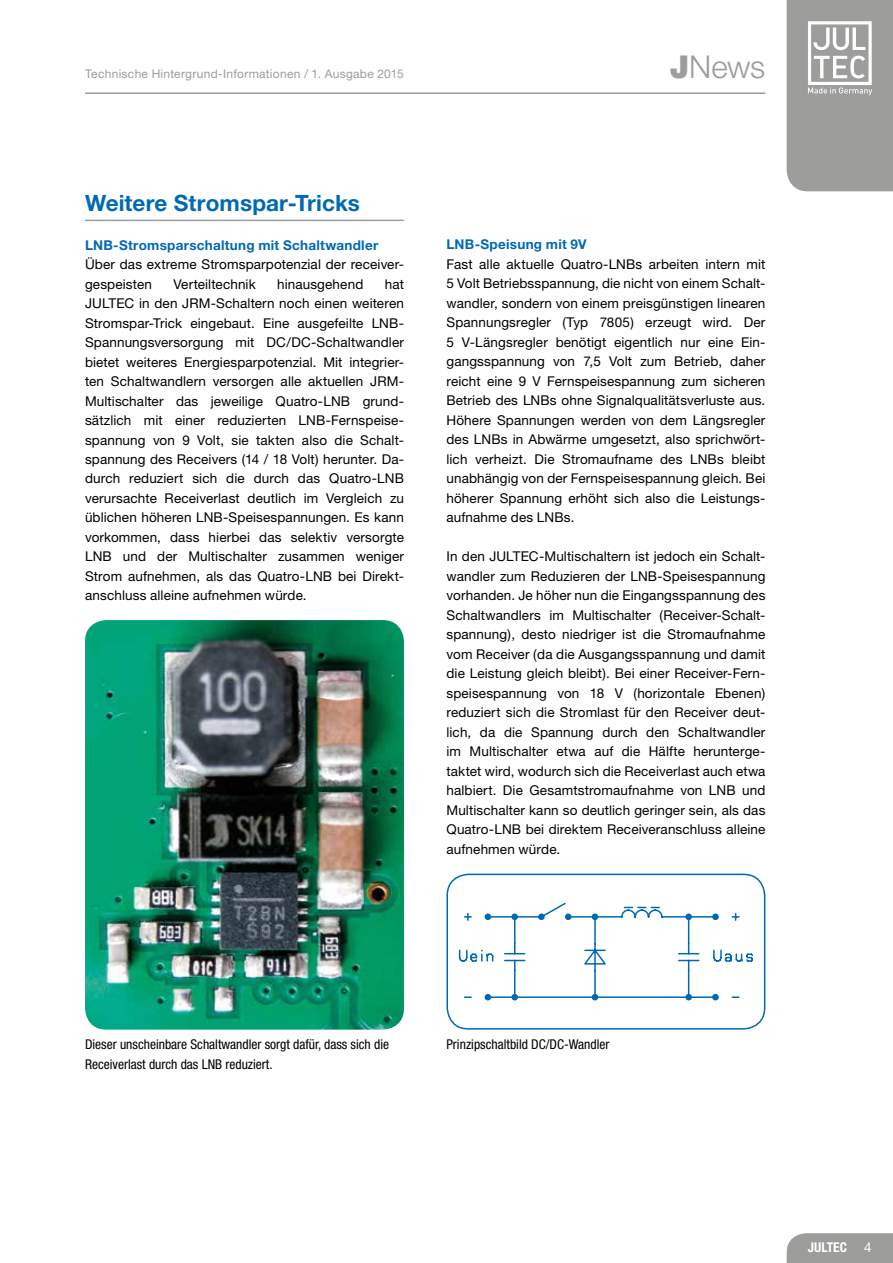
<style>
.page{position:relative;width:893px;height:1263px;background:#fff}
.page>*{position:absolute;margin:0;border:0;box-sizing:border-box;transform-origin:0 0}
.t1{font:300 31.5px "Helvetica Neue";color:#9d9d9c}
.t2{font:700 22.5px "Helvetica Neue";letter-spacing:.005em;color:#0069b4}
.t3{font:13.5px/19.5px "Helvetica Neue";letter-spacing:.01em;color:#000;text-align:justify}
.t4{font:condensed 13.5px/19.5px "Helvetica Neue";color:#000}
.t5{font:700 13.5px "Helvetica Neue";letter-spacing:.02em;color:#0069b4}
.t6{font:700 condensed 13.5px "Helvetica Neue";color:#fff}
.t7{font:13.5px "Helvetica Neue";color:#fff}
.t8{font:12px "Helvetica Neue";letter-spacing:.025em;color:#9d9d9c}
.s1{font-weight:900}
</style>
<div class="page">
<svg style="left:787px;top:0;width:106px;height:191px;background:#a5a5a4"></svg>
<div style="left:787px;top:1233px;width:106px;height:30px;background:#9d9d9c"></div>
<hr style="left:85px;top:92px;width:680px;height:2px;background:#9d9d9c">
<hr style="left:85px;top:220px;width:319px;height:1px;background:#9d9d9c">
<img style="left:85px;top:620px;width:319px;height:410px">
<svg style="left:459px;top:903px;width:294px;height:97px"></svg>
<div style="left:685px;top:994px;width:7px;height:6px;background:#0069b4;border-radius:50%"></div>
<div style="left:511px;top:994px;width:7px;height:6px;background:#0069b4;border-radius:50%"></div>
<div style="left:446px;top:874px;width:319px;height:156px;border:2px solid #0069b4;border-radius:21px"></div>
<p class="t8" style="left:85px;top:67px;width:320px">Technische Hintergrund-Informationen / 1. Ausgabe 2015</p>
<h1 class="t1" style="left:670px;top:48px;width:97px"><span class="s1">J</span>News</h1>
<h2 class="t2" style="left:85px;top:189px;width:276px">Weitere Stromspar-Tricks</h2>
<p class="t5" style="left:85px;top:236px;width:295px">LNB-Stromsparschaltung mit Schaltwandler</p>
<p class="t3" style="left:85px;top:254px;width:320px">Über das extreme Stromsparpotenzial der receiver&shy;gespeisten</p>
<p class="t3" style="left:85px;top:274px;width:320px;text-indent:300px">hat JULTEC in den JRM-Schaltern noch einen weiteren Stromspar-Trick eingebaut. Eine ausgefeilte LNB-Spannungsversorgung mit DC/DC-Schaltwandler bietet weiteres Energiesparpotenzial. Mit integrier&shy;ten Schaltwandlern versorgen alle aktuellen JRM-Multischalter das jeweilige Quatro-LNB grund&shy;sätzlich mit einer reduzierten LNB-Fernspeise&shy;spannung von 9 Volt, sie takten also die Schalt&shy;spannung des Receivers (14 / 18 Volt) herunter. Da&shy;durch reduziert sich die durch das Quatro-LNB verursachte Receiverlast deutlich im Vergleich zu üblichen höheren LNB-Speisespannungen. Es kann vorkommen, dass hierbei das selektiv versorgte LNB und der Multischalter zusammen weniger Strom aufnehmen, als das Quatro-LNB bei Direkt&shy;anschluss alleine aufnehmen würde.</p>
<p class="t3" style="left:173px;top:274px;width:84px">Verteiltechnik</p>
<p class="t3" style="left:277px;top:274px;width:88px">hinausgehend</p>
<p class="t5" style="left:446px;top:236px;width:142px">LNB-Speisung mit 9V</p>
<p class="t3" style="left:446px;top:254px;width:320px">Fast alle aktuelle Quatro-LNBs arbeiten intern mit 5 Volt Betriebsspannung, die nicht von einem Schalt&shy;wandler, sondern von einem preisgünstigen linearen Spannungsregler (Typ 7805) erzeugt wird. Der 5 V-Längsregler benötigt eigentlich nur eine Ein&shy;gangsspannung von 7,5 Volt zum Betrieb, daher reicht eine 9 V Fernspeisespannung zum sicheren Betrieb des LNBs ohne Signalqualitätsverluste aus.<br>Höhere Spannungen werden von dem Längsregler des LNBs in Abwärme umgesetzt, also sprichwört&shy;lich verheizt. Die Stromaufname des LNBs bleibt unabhängig von der Fernspeisespannung gleich. Bei höherer Spannung erhöht sich also die Leistungs&shy;aufnahme des LNBs.</p>
<p class="t3" style="left:446px;top:547px;width:320px">In den JULTEC-Multischaltern ist jedoch ein Schalt&shy;wandler zum Reduzieren der LNB-Speisespannung vorhanden. Je höher nun die Eingangsspannung des Schaltwandlers im Multischalter (Receiver-Schalt&shy;spannung), desto niedriger ist die Stromaufnahme vom Receiver (da die Ausgangsspannung und damit die Leistung gleich bleibt). Bei einer Receiver-Fern&shy;speisespannung von 18 V (horizontale Ebenen) reduziert sich die Stromlast für den Receiver deut&shy;lich, da die Spannung durch den Schaltwandler im Multischalter etwa auf die Hälfte herunterge&shy;taktet wird, wodurch sich die Receiverlast auch etwa halbiert. Die Gesamtstromaufnahme von LNB und Multischalter kann so deutlich geringer sein, als das Quatro-LNB bei direktem Receiveranschluss alleine aufnehmen würde.</p>
<p class="t4" style="left:85px;top:1034px;width:306px">Dieser unscheinbare Schaltwandler sorgt dafür, dass sich die<br>Receiverlast durch das LNB reduziert.</p>
<p class="t4" style="left:446px;top:1034px;width:165px">Prinzipschaltbild DC/DC-Wandler</p>
<p class="t6" style="left:808px;top:1239px;width:40px">JULTEC</p>
<p class="t7" style="left:864px;top:1239px;width:9px">4</p>
</div>
